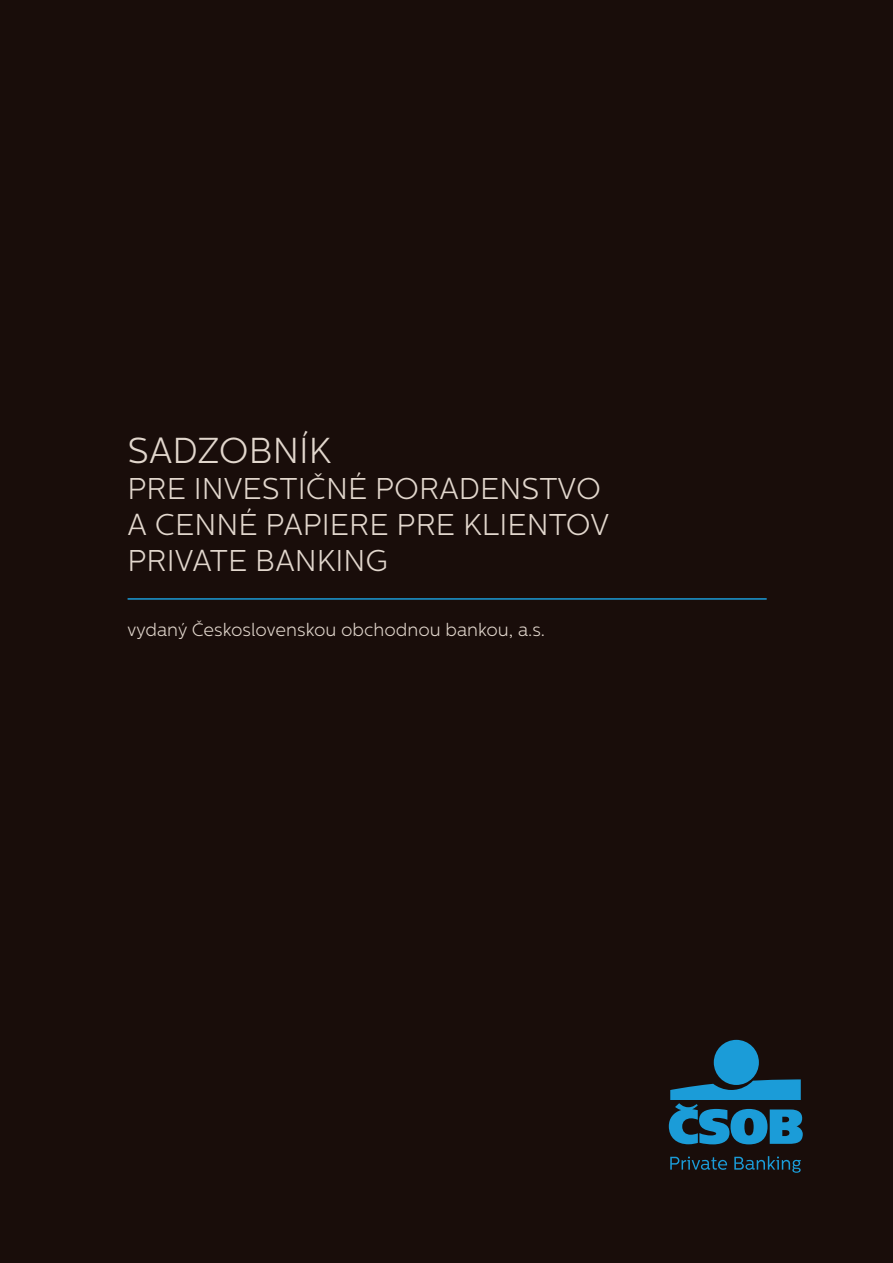
<style>
.page{position:relative;width:893px;height:1263px;background:#190d0a}
.page>*{position:absolute;margin:0;border:0;box-sizing:border-box;transform-origin:0 0}
.t1{font:300 36px "Centrale Sans";color:#e2d7cd}
.t2{font:300 30px/36px "Centrale Sans";color:#e2d7cd}
.t3{font:300 18px "Centrale Sans";color:#e2d7cd}
</style>
<div class="page">
<hr style="left:128px;top:598px;width:639px;height:2px;background:#1b9cd8">
<div style="left:714px;top:1040px;width:45px;height:45px;background:#1b9cd8;border-radius:50%"></div>
<svg style="left:669px;top:1079px;width:134px;height:65px"></svg>
<svg style="left:670px;top:1156px;width:57px;height:14px"></svg>
<svg style="left:734px;top:1156px;width:67px;height:17px"></svg>
<p class="t1" style="left:128px;top:430px;width:205px">SADZOBNÍK</p>
<p class="t2" style="left:128px;top:470px;width:483px">PRE INVESTIČNÉ PORADENSTVO<br>A CENNÉ PAPIERE PRE KLIENTOV<br>PRIVATE BANKING</p>
<p class="t3" style="left:128px;top:619px;width:419px">vydaný Československou obchodnou bankou, a.s.</p>
</div>
